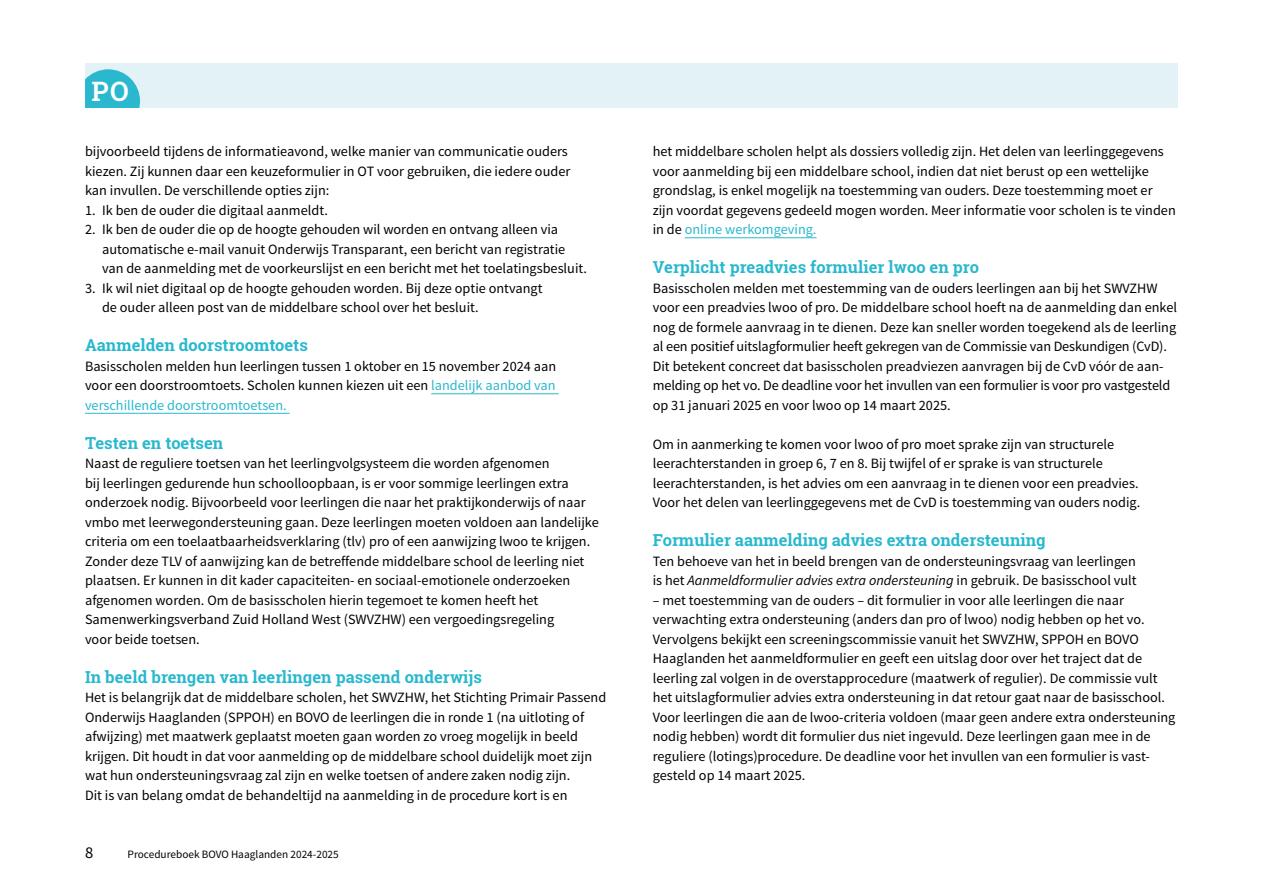
<style>
.page{position:relative;width:1263px;height:893px;background:#fff}
.page>*{position:absolute;margin:0;border:0;box-sizing:border-box;transform-origin:0 0}
.HST-titel{font:600 26.7px "Roboto Slab";color:#fff}
._0_0_Paragraaf{font:700 16.5px "Roboto Slab";color:#29b8ce}
.t1{font:16.5px "Source Sans Pro";color:#000}
.Body{font:14.25px/19.5px "Source Sans Pro";color:#000}
.Body_opsommen{font:14.25px/19.5px "Source Sans Pro";color:#000}
.t2{font:11.25px "Source Sans Pro";color:#000}
.s1{color:#29b8ce}
.s2{font-family:"Source Sans Variable";font-style:italic}
</style>
<div class="page">
<hr style="left:431px;top:393px;width:128px;height:1px;background:#29b8ce">
<hr style="left:85px;top:413px;width:205px;height:1px;background:#29b8ce">
<hr style="left:685px;top:237px;width:131px;height:1px;background:#29b8ce">
<div style="left:85px;top:64px;width:1093px;height:44px;background:#e2f2f7"></div>
<svg style="left:85px;top:69px;width:55px;height:39px;background:#44c0d3"></svg>
<p class="HST-titel" style="left:91px;top:73px;width:39px">PO</p>
<p class="Body" style="left:85px;top:142px;width:487px">bijvoorbeeld tijdens de informatieavond, welke manier van communicatie ouders kiezen. Zij kunnen daar een keuzeformulier in OT voor gebruiken, die iedere ouder kan invullen. De verschillende opties zijn:</p>
<p class="Body_opsommen" style="left:85px;top:200px;width:244px">1. Ik ben de ouder die digitaal aanmeldt.</p>
<p class="Body_opsommen" style="left:102px;top:220px;width:486px;text-indent:-17px">2. Ik ben de ouder die op de hoogte gehouden wil worden en ontvang alleen via automatische e-mail vanuit Onderwijs Transparant, een bericht van registratie van de aanmelding met de voorkeurslijst en een bericht met het toelatingsbesluit.</p>
<p class="Body_opsommen" style="left:102px;top:278px;width:442px;text-indent:-17px">3. Ik wil niet digitaal op de hoogte gehouden worden. Bij deze optie ontvangt de ouder alleen post van de middelbare school over het besluit.</p>
<p class="_0_0_Paragraaf" style="left:85px;top:334px;width:224px">Aanmelden doorstroomtoets</p>
<p class="Body" style="left:85px;top:356px;width:473px;text-align:justify">Basisscholen melden hun leerlingen tussen 1 oktober en 15 november 2024 aan voor een doorstroomtoets. Scholen kunnen kiezen uit een <span class="s1">landelijk aanbod van verschillende doorstroomtoetsen.</span></p>
<p class="_0_0_Paragraaf" style="left:85px;top:431px;width:140px">Testen en toetsen</p>
<p class="Body" style="left:85px;top:454px;width:515px">Naast de reguliere toetsen van het leerlingvolgsysteem die worden afgenomen<br>bij leerlingen gedurende hun schoolloopbaan, is er voor sommige leerlingen extra onderzoek nodig. Bijvoorbeeld voor leerlingen die naar het praktijkonderwijs of naar vmbo met leerwegondersteuning gaan. Deze leerlingen moeten voldoen aan landelijke criteria om een toelaatbaarheidsverklaring (tlv) pro of een aanwijzing lwoo te krijgen.<br>Zonder deze TLV of aanwijzing kan de betreffende middelbare school de leerling niet plaatsen. Er kunnen in dit kader capaciteiten- en sociaal-emotionele onderzoeken afgenomen worden. Om de basisscholen hierin tegemoet te komen heeft het Samenwerkingsverband Zuid Holland West (SWVZHW) een vergoedingsregeling<br>voor beide toetsen.</p>
<p class="_0_0_Paragraaf" style="left:85px;top:665px;width:398px">In beeld brengen van leerlingen passend onderwijs</p>
<p class="Body" style="left:85px;top:688px;width:523px">Het is belangrijk dat de middelbare scholen, het SWVZHW, het Stichting Primair Passend Onderwijs Haaglanden (SPPOH) en BOVO de leerlingen die in ronde 1 (na uitloting of afwijzing) met maatwerk geplaatst moeten gaan worden zo vroeg mogelijk in beeld krijgen. Dit houdt in dat voor aanmelding op de middelbare school duidelijk moet zijn wat hun ondersteuningsvraag zal zijn en welke toetsen of andere zaken nodig zijn.<br>Dit is van belang omdat de behandeltijd na aanmelding in de procedure kort is en</p>
<p class="t1" style="left:85px;top:842px;width:10px">8</p>
<p class="t2" style="left:128px;top:847px;width:213px">Procedureboek BOVO Haaglanden 2024-2025</p>
<p class="Body" style="left:653px;top:142px;width:525px">het middelbare scholen helpt als dossiers volledig zijn. Het delen van leerlinggegevens voor aanmelding bij een middelbare school, indien dat niet berust op een wettelijke grondslag, is enkel mogelijk na toestemming van ouders. Deze toestemming moet er zijn voordat gegevens gedeeld mogen worden. Meer informatie voor scholen is te vinden in de <span class="s1">online werkomgeving.</span></p>
<p class="_0_0_Paragraaf" style="left:653px;top:256px;width:328px">Verplicht preadvies formulier lwoo en pro</p>
<p class="Body" style="left:653px;top:278px;width:526px">Basisscholen melden met toestemming van de ouders leerlingen aan bij het SWVZHW voor een preadvies lwoo of pro. De middelbare school hoeft na de aanmelding dan enkel nog de formele aanvraag in te dienen. Deze kan sneller worden toegekend als de leerling al een positief uitslagformulier heeft gekregen van de Commissie van Deskundigen (CvD).<br>Dit betekent concreet dat basisscholen preadviezen aanvragen bij de CvD vóór de aan&shy;melding op het vo. De deadline voor het invullen van een formulier is voor pro vastgesteld op 31 januari 2025 en voor lwoo op 14 maart 2025.</p>
<p class="Body" style="left:653px;top:434px;width:489px">Om in aanmerking te komen voor lwoo of pro moet sprake zijn van structurele leerachterstanden in groep 6, 7 en 8. Bij twijfel of er sprake is van structurele leerachterstanden, is het advies om een aanvraag in te dienen voor een preadvies.<br>Voor het delen van leerlinggegevens met de CvD is toestemming van ouders nodig.</p>
<p class="_0_0_Paragraaf" style="left:653px;top:529px;width:394px">Formulier aanmelding advies extra ondersteuning</p>
<p class="Body" style="left:653px;top:551px;width:485px">Ten behoeve van het in beeld brengen van de ondersteuningsvraag van leerlingen is het <span class="s2">Aanmeldformulier advies extra ondersteuning</span> in gebruik. De basisschool vult</p>
<p class="Body" style="left:653px;top:590px;width:524px">– met toestemming van de ouders – dit formulier in voor alle leerlingen die naar verwachting extra ondersteuning (anders dan pro of lwoo) nodig hebben op het vo.<br>Vervolgens bekijkt een screeningscommissie vanuit het SWVZHW, SPPOH en BOVO Haaglanden het aanmeldformulier en geeft een uitslag door over het traject dat de leerling zal volgen in de overstapprocedure (maatwerk of regulier). De commissie vult het uitslagformulier advies extra ondersteuning in dat retour gaat naar de basisschool.<br>Voor leerlingen die aan de lwoo-criteria voldoen (maar geen andere extra ondersteuning nodig hebben) wordt dit formulier dus niet ingevuld. Deze leerlingen gaan mee in de reguliere (lotings)procedure. De deadline voor het invullen van een formulier is vast&shy;gesteld op 14 maart 2025.</p>
</div>
